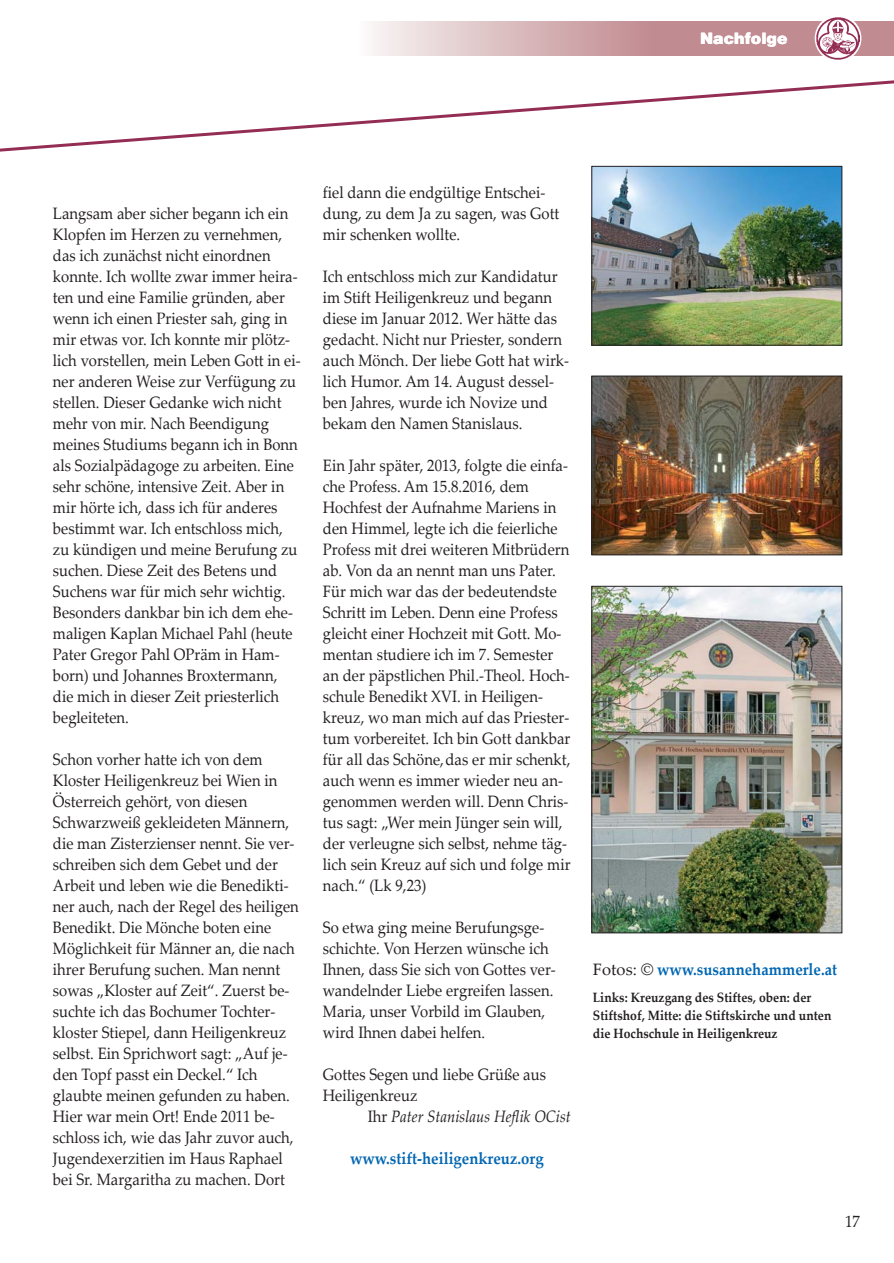
<style>
.page{position:relative;width:894px;height:1263px;background:#fff}
.page>*{position:absolute;margin:0;border:0;box-sizing:border-box;transform-origin:0 0}
.t1{font:16.5px/21px "Palatino Linotype";color:#231f20;scale:.9 1}
.t2{font:700 16.5px "Palatino Linotype";color:#0066b3;scale:.9 1}
.t3{font:italic 16.5px "Palatino Linotype";color:#231f20;scale:.9 1}
.t4{font:900 15.75px "Helvetica";color:#fff}
.t5{font:700 13.5px/18px "Palatino Linotype";letter-spacing:.005em;color:#231f20;scale:.9 1}
.s1{font-style:normal}
.s2{font-weight:400;color:#231f20}
</style>
<div class="page">
<div style="left:651px;top:21px;width:242px;height:34px;background:#c18b92"></div>
<div style="left:358px;top:21px;width:293px;height:34px;background:linear-gradient(to right,#faf8f6,#c08a8f)"></div>
<svg style="left:0;top:80px;width:893px;height:142px"></svg>
<img style="left:593px;top:168px;width:247px;height:176px">
<div style="left:591px;top:166px;width:251px;height:180px;border:1px solid #231f20"></div>
<img style="left:593px;top:378px;width:247px;height:175px">
<div style="left:591px;top:376px;width:251px;height:179px;border:1px solid #231f20"></div>
<img style="left:593px;top:588px;width:247px;height:343px">
<div style="left:591px;top:586px;width:251px;height:347px;border:1px solid #231f20"></div>
<svg style="left:815px;top:15px;width:46px;height:47px"></svg>
<img style="left:817px;top:17px;width:43px;height:43px">
<p class="t4" style="left:700px;top:32px;width:89px">Nachfolge</p>
<p class="t1" style="left:53px;top:205px;width:277px">Langsam aber sicher begann ich ein Klopfen im Herzen zu vernehmen, das ich zunächst nicht einordnen konnte. Ich wollte zwar immer heira&shy;ten und eine Familie gründen, aber wenn ich einen Priester sah, ging in mir etwas vor. Ich konnte mir plötz&shy;lich vorstellen, mein Leben Gott in ei&shy;ner anderen Weise zur Verfügung zu stellen. Dieser Gedanke wich nicht mehr von mir. Nach Beendigung meines Studiums begann ich in Bonn als Sozialpädagoge zu arbeiten. Eine sehr schöne, intensive Zeit. Aber in mir hörte ich, dass ich für anderes bestimmt war. Ich entschloss mich, zu kündigen und meine Berufung zu suchen. Diese Zeit des Betens und Suchens war für mich sehr wichtig.<br>Besonders dankbar bin ich dem ehe&shy;maligen Kaplan Michael Pahl (heute Pater Gregor Pahl OPräm in Ham&shy;born) und Johannes Broxtermann, die mich in dieser Zeit priesterlich begleiteten.</p>
<p class="t1" style="left:53px;top:751px;width:275px">Schon vorher hatte ich von dem Kloster Heiligenkreuz bei Wien in Österreich gehört, von diesen Schwarzweiß gekleideten Männern, die man Zisterzienser nennt. Sie ver&shy;schreiben sich dem Gebet und der Arbeit und leben wie die Benedikti&shy;ner auch, nach der Regel des heiligen Benedikt. Die Mönche boten eine Möglichkeit für Männer an, die nach ihrer Berufung suchen. Man nennt sowas „Kloster auf Zeit“. Zuerst be&shy;suchte ich das Bochumer Tochter&shy;kloster Stiepel, dann Heiligenkreuz selbst. Ein Sprichwort sagt: „Auf je&shy;den Topf passt ein Deckel.“ Ich glaubte meinen gefunden zu haben.<br>Hier war mein Ort! Ende 2011 be&shy;schloss ich, wie das Jahr zuvor auch, Jugendexerzitien im Haus Raphael bei Sr. Margaritha zu machen. Dort</p>
<p class="t1" style="left:323px;top:184px;width:264px">fiel dann die endgültige Entschei&shy;dung, zu dem Ja zu sagen, was Gott mir schenken wollte.</p>
<p class="t1" style="left:323px;top:268px;width:275px">Ich entschloss mich zur Kandidatur im Stift Heiligenkreuz und begann diese im Januar 2012. Wer hätte das gedacht. Nicht nur Priester, sondern auch Mönch. Der liebe Gott hat wirk&shy;lich Humor. Am 14. August dessel&shy;ben Jahres, wurde ich Novize und bekam den Namen Stanislaus.</p>
<p class="t1" style="left:323px;top:457px;width:277px">Ein Jahr später, 2013, folgte die einfa&shy;che Profess. Am 15.8.2016, dem Hochfest der Aufnahme Mariens in den Himmel, legte ich die feierliche Profess mit drei weiteren Mitbrüdern ab. Von da an nennt man uns Pater.<br>Für mich war das der bedeutendste Schritt im Leben. Denn eine Profess gleicht einer Hochzeit mit Gott. Mo&shy;mentan studiere ich im 7. Semester an der päpstlichen Phil.-Theol. Hoch&shy;schule Benedikt XVI. in Heiligen&shy;kreuz, wo man mich auf das Priester&shy;tum vorbereitet. Ich bin Gott dankbar für all das Schöne,das er mir schenkt, auch wenn es immer wieder neu an&shy;genommen werden will. Denn Chris&shy;tus sagt: „Wer mein Jünger sein will, der verleugne sich selbst, nehme täg&shy;lich sein Kreuz auf sich und folge mir nach.“ (Lk 9,23)</p>
<p class="t1" style="left:323px;top:919px;width:260px">So etwa ging meine Berufungsge&shy;schichte. Von Herzen wünsche ich<br>Ihnen, dass Sie sich von Gottes ver&shy;wandelnder Liebe ergreifen lassen.<br>Maria, unser Vorbild im Glauben, wird Ihnen dabei helfen.</p>
<p class="t1" style="left:323px;top:1066px;width:249px">Gottes Segen und liebe Grüße aus<br>Heiligenkreuz</p>
<p class="t3" style="left:368px;top:1110px;width:227px"><span class="s1">Ihr</span> Pater Stanislaus Heflik OCist</p>
<p class="t2" style="left:350px;top:1152px;width:216px">www.stift-heiligenkreuz.org</p>
<p class="t2" style="left:593px;top:963px;width:273px"><span class="s2">Fotos: ©</span> www.susannehammerle.at</p>
<p class="t5" style="left:593px;top:990px;width:266px">Links: Kreuzgang des Stiftes, oben: der<br>Stiftshof, Mitte: die Stiftskirche und unten die Hochschule in Heiligenkreuz</p>
<p class="t1" style="left:845px;top:1213px;width:18px">17</p>
</div>
